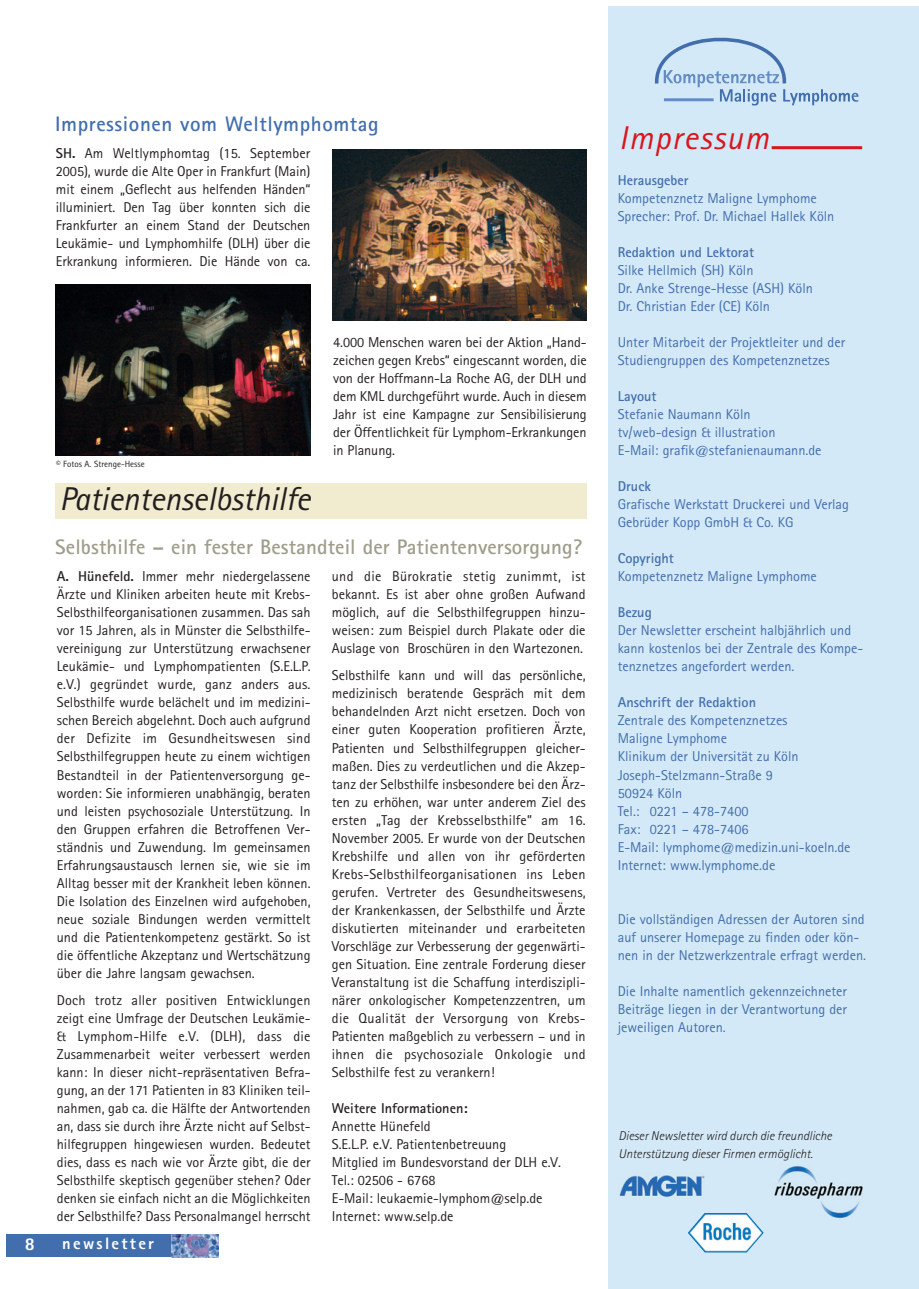
<style>
.page{position:relative;width:919px;height:1289px;background:#fff}
.page>*{position:absolute;margin:0;border:0;box-sizing:border-box;transform-origin:0 0}
.t1{font:italic 33px "Rotis Sans Serif";letter-spacing:-.005em;color:#231f20}
.t2{font:italic 33px "Rotis Sans Serif";letter-spacing:.04em;color:#d8171f}
.t3{font:700 21px "Rotis Sans Serif";letter-spacing:.005em;color:#9f9d8c}
.t4{font:700 21px "Rotis Sans Serif";letter-spacing:.025em;color:#426ead}
.t5{font:800 18px "Rotis Sans Serif";color:#fff}
.t6{font:800 16.5px "Rotis Sans Serif";letter-spacing:.14em;color:#fff}
.t7{font:14.25px/18px "Rotis Sans Serif";color:#231f20;text-align:justify}
.t8{font:14.25px/18px "Rotis Sans Serif";color:#426ead}
.t9{font:700 14.25px "Rotis Sans Serif";color:#426ead}
.t10{font:700 14.25px "Rotis Sans Serif";color:#231f20}
.t11{font:italic 300 12.75px/18px "Rotis Sans Serif";color:#231f20}
.t12{font:9px "Rotis Sans Serif";color:#231f20}
.s1{font-weight:700}
</style>
<div class="page">
<div style="left:608px;top:7px;width:310px;height:1281px;background:#d4e9f7"></div>
<div style="left:55px;top:482px;width:532px;height:36px;background:#f1ebd0"></div>
<div style="left:6px;top:1234px;width:213px;height:23px;background:#426ead"></div>
<img style="left:172px;top:1234px;width:47px;height:23px">
<hr style="left:771px;top:146px;width:91px;height:3px;background:#d8171f">
<img style="left:619px;top:1175px;width:85px;height:22px">
<img style="left:774px;top:1166px;width:89px;height:53px">
<img style="left:688px;top:1213px;width:75px;height:39px">
<img style="left:333px;top:149px;width:253px;height:171px">
<img style="left:56px;top:284px;width:254px;height:171px">
<svg style="left:654px;top:37px;width:204px;height:68px"></svg>
<h2 class="t4" style="left:55px;top:117px;width:325px">Impressionen vom Weltlymphomtag</h2>
<p class="t7" style="left:56px;top:146px;width:256px"><span class="s1">SH.</span> Am Weltlymphomtag (15. September 2005), wurde die Alte Oper in Frankfurt (Main) mit einem „Geflecht aus helfenden Händen“ illuminiert. Den Tag über konnten sich die Frankfurter an einem Stand der Deutschen Leukämie- und Lymphomhilfe (DLH) über die Erkrankung informieren. Die Hände von ca.</p>
<p class="t12" style="left:56px;top:460px;width:90px">© Fotos A. Strenge-Hesse</p>
<h1 class="t1" style="left:60px;top:487px;width:252px">Patientenselbsthilfe</h1>
<p class="t7" style="left:333px;top:335px;width:255px">4.000 Menschen waren bei der Aktion „Hand&shy;zeichen gegen Krebs“ eingescannt worden, die von der Hoffmann-La Roche AG, der DLH und dem KML durchgeführt wurde. Auch in diesem Jahr ist eine Kampagne zur Sensibilisierung der Öffentlichkeit für Lymphom-Erkrankungen in Planung.</p>
<h2 class="t3" style="left:55px;top:540px;width:528px">Selbsthilfe – ein fester Bestandteil der Patientenversorgung?</h2>
<p class="t7" style="left:57px;top:569px;width:255px"><span class="s1">A. Hünefeld.</span> Immer mehr niedergelassene Ärzte und Kliniken arbeiten heute mit Krebs-Selbsthilfeorganisationen zusammen. Das sah vor 15 Jahren, als in Münster die Selbsthilfe&shy;vereinigung zur Unterstützung erwachsener Leukämie- und Lymphompatienten (S.E.L.P. e.V.) gegründet wurde, ganz anders aus.<br>Selbsthilfe wurde belächelt und im medizini&shy;schen Bereich abgelehnt. Doch auch aufgrund der Defizite im Gesundheitswesen sind Selbsthilfegruppen heute zu einem wichtigen Bestandteil in der Patientenversorgung ge&shy;worden: Sie informieren unabhängig, beraten und leisten psychosoziale Unterstützung. In den Gruppen erfahren die Betroffenen Ver&shy;ständnis und Zuwendung. Im gemeinsamen Erfahrungsaustausch lernen sie, wie sie im Alltag besser mit der Krankheit leben können.<br>Die Isolation des Einzelnen wird aufgehoben, neue soziale Bindungen werden vermittelt und die Patientenkompetenz gestärkt. So ist die öffentliche Akzeptanz und Wertschätzung über die Jahre langsam gewachsen.</p>
<p class="t7" style="left:57px;top:992px;width:255px">Doch trotz aller positiven Entwicklungen zeigt eine Umfrage der Deutschen Leukämie-&amp; Lymphom-Hilfe e.V. (DLH), dass die Zusammenarbeit weiter verbessert werden kann: In dieser nicht-repräsentativen Befra&shy;gung, an der 171 Patienten in 83 Kliniken teil&shy;nahmen, gab ca. die Hälfte der Antwortenden an, dass sie durch ihre Ärzte nicht auf Selbst&shy;hilfegruppen hingewiesen wurden. Bedeutet dies, dass es nach wie vor Ärzte gibt, die der Selbsthilfe skeptisch gegenüber stehen? Oder denken sie einfach nicht an die Möglichkeiten der Selbsthilfe? Dass Personalmangel herrscht</p>
<p class="t5" style="left:25px;top:1237px;width:12px">8</p>
<p class="t6" style="left:62px;top:1237px;width:93px">newsletter</p>
<p class="t7" style="left:332px;top:569px;width:255px">und die Bürokratie stetig zunimmt, ist bekannt. Es ist aber ohne großen Aufwand möglich, auf die Selbsthilfegruppen hinzu&shy;weisen: zum Beispiel durch Plakate oder die Auslage von Broschüren in den Wartezonen.</p>
<p class="t7" style="left:332px;top:668px;width:255px">Selbsthilfe kann und will das persönliche, medizinisch beratende Gespräch mit dem behandelnden Arzt nicht ersetzen. Doch von einer guten Kooperation profitieren Ärzte, Patienten und Selbsthilfegruppen gleicher&shy;maßen. Dies zu verdeutlichen und die Akzep&shy;tanz der Selbsthilfe insbesondere bei den Ärz&shy;ten zu erhöhen, war unter anderem Ziel des ersten „Tag der Krebsselbsthilfe” am 16.<br>November 2005. Er wurde von der Deutschen Krebshilfe und allen von ihr geförderten Krebs-Selbsthilfeorganisationen ins Leben gerufen. Vertreter des Gesundheitswesens, der Krankenkassen, der Selbsthilfe und Ärzte diskutierten miteinander und erarbeiteten Vorschläge zur Verbesserung der gegenwärti&shy;gen Situation. Eine zentrale Forderung dieser Veranstaltung ist die Schaffung interdiszipli&shy;närer onkologischer Kompetenzzentren, um die Qualität der Versorgung von Krebs-Patienten maßgeblich zu verbessern – und in ihnen die psychosoziale Onkologie und Selbsthilfe fest zu verankern!</p>
<p class="t10" style="left:332px;top:1102px;width:137px">Weitere Informationen:</p>
<p class="t7" style="left:332px;top:1118px;width:230px;text-align:left">Annette Hünefeld<br>S.E.L.P. e.V. Patientenbetreuung<br>Mitglied im Bundesvorstand der DLH e.V.<br>Tel.: 02506 - 6768<br>E-Mail: leukaemie-lymphom@selp.de<br>Internet: www.selp.de</p>
<h1 class="t2" style="left:619px;top:126px;width:151px">Impressum</h1>
<p class="t9" style="left:617px;top:175px;width:72px">Herausgeber</p>
<p class="t8" style="left:617px;top:191px;width:218px">Kompetenznetz Maligne Lymphome<br>Sprecher: Prof. Dr. Michael Hallek Köln</p>
<p class="t9" style="left:617px;top:247px;width:138px">Redaktion und Lektorat</p>
<p class="t8" style="left:617px;top:263px;width:197px">Silke Hellmich (SH) Köln<br>Dr. Anke Strenge-Hesse (ASH) Köln<br>Dr. Christian Eder (CE) Köln</p>
<p class="t8" style="left:617px;top:335px;width:229px">Unter Mitarbeit der Projektleiter und der<br>Studiengruppen des Kompetenznetzes</p>
<p class="t9" style="left:617px;top:391px;width:40px">Layout</p>
<p class="t8" style="left:617px;top:407px;width:205px">Stefanie Naumann Köln tv/web-design &amp; illustration<br>E-Mail: grafik@stefanienaumann.de</p>
<p class="t9" style="left:617px;top:481px;width:35px">Druck</p>
<p class="t8" style="left:617px;top:497px;width:233px">Grafische Werkstatt Druckerei und Verlag<br>Gebrüder Kopp GmbH &amp; Co. KG</p>
<p class="t9" style="left:617px;top:553px;width:58px">Copyright</p>
<p class="t8" style="left:617px;top:569px;width:201px">Kompetenznetz Maligne Lymphome</p>
<p class="t9" style="left:617px;top:607px;width:36px">Bezug</p>
<p class="t8" style="left:617px;top:623px;width:247px">Der Newsletter erscheint halbjährlich und kann kostenlos bei der Zentrale des Kompe&shy;tenznetzes angefordert werden.</p>
<p class="t9" style="left:617px;top:697px;width:140px">Anschrift der Redaktion</p>
<p class="t8" style="left:617px;top:713px;width:234px">Zentrale des Kompetenznetzes<br>Maligne Lymphome<br>Klinikum der Universität zu Köln<br>Joseph-Stelzmann-Straße 9<br>50924 Köln<br>Tel.: 0221 – 478-7400<br>Fax: 0221 – 478-7406<br>E-Mail: lymphome@medizin.uni-koeln.de<br>Internet: www.lymphome.de</p>
<p class="t8" style="left:617px;top:911px;width:250px">Die vollständigen Adressen der Autoren sind auf unserer Homepage zu finden oder kön&shy;nen in der Netzwerkzentrale erfragt werden.</p>
<p class="t8" style="left:617px;top:983px;width:231px;text-align:justify">Die Inhalte namentlich gekennzeichneter Beiträge liegen in der Verantwortung der jeweiligen Autoren.</p>
<p class="t11" style="left:618px;top:1127px;width:215px">Dieser Newsletter wird durch die freundliche<br>Unterstützung dieser Firmen ermöglicht.</p>
</div>
